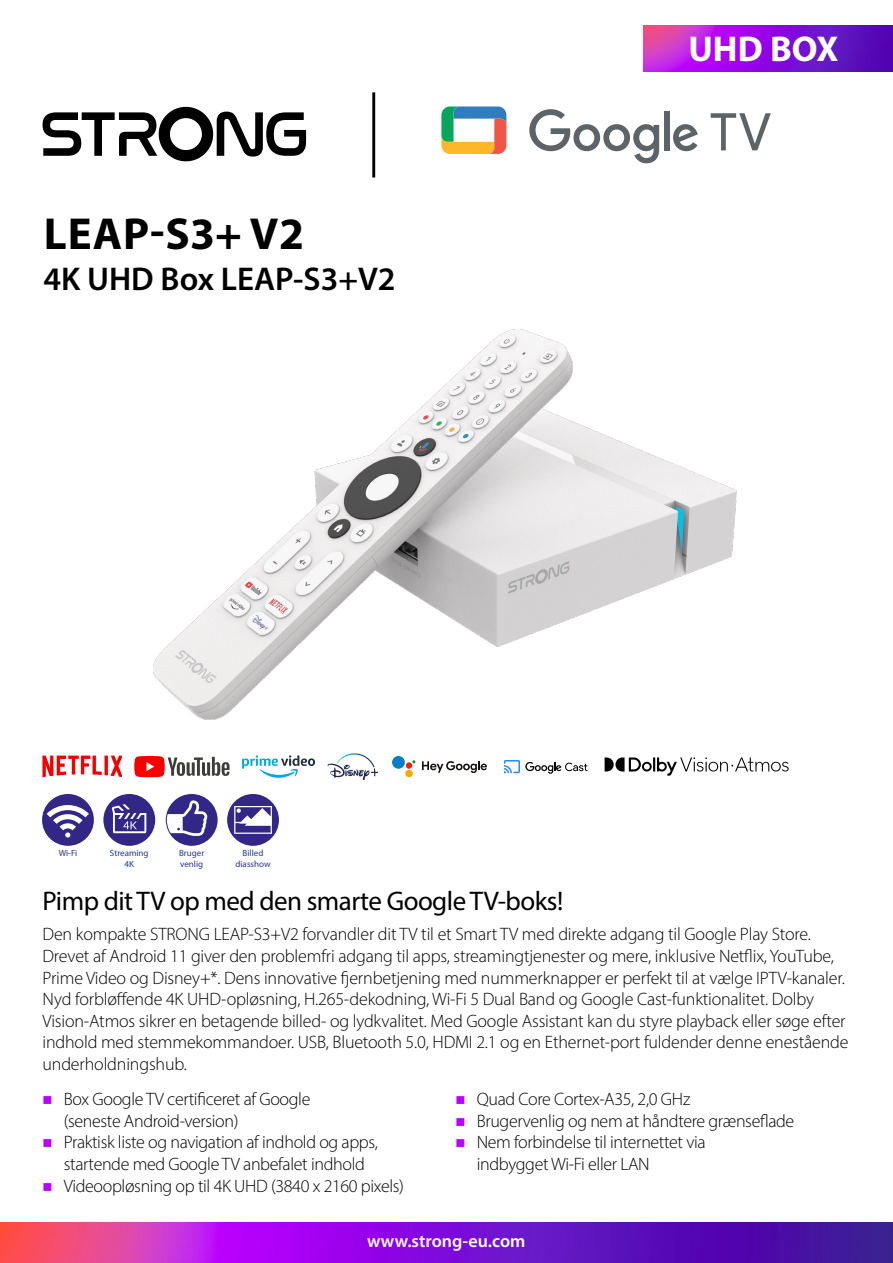
<style>
.page{position:relative;width:893px;height:1263px;background:#fff}
.page>*{position:absolute;margin:0;border:0;box-sizing:border-box;transform-origin:0 0}
.t1{font:700 45px "Myriad Pro";letter-spacing:.02em;color:#000}
.t2{font:700 36px "Myriad Pro";color:#fff}
.t3{font:600 33px "Myriad Pro";color:#000}
.t4{font:27px "Myriad Pro";letter-spacing:-.02em;color:#000}
.t5{font:300 18px/21.6px "Myriad Pro";letter-spacing:-.01em;color:#000}
.t6{font:600 18px "Myriad Pro";color:#fff}
.t7{font:9px/10.8px "Myriad Pro";color:#2b3594;text-align:center}
</style>
<div class="page">
<img style="left:0;top:1222px;width:893px;height:41px">
<img style="left:643px;top:26px;width:250px;height:45px">
<svg style="left:42px;top:755px;width:80px;height:22px"></svg>
<svg style="left:134px;top:756px;width:96px;height:21px"></svg>
<svg style="left:242px;top:755px;width:73px;height:23px"></svg>
<svg style="left:328px;top:763px;width:50px;height:17px"></svg>
<img style="left:336px;top:753px;width:39px;height:14px">
<svg style="left:422px;top:761px;width:65px;height:12px"></svg>
<div style="left:406px;top:762px;width:6px;height:7px;background:#fa1d09;border-radius:50%"></div>
<div style="left:405px;top:770px;width:8px;height:7px;background:#ffa700;border-radius:50%"></div>
<div style="left:392px;top:756px;width:13px;height:13px;background:#007fc8;border-radius:50%"></div>
<img style="left:153px;top:330px;width:583px;height:390px">
<svg style="left:504px;top:760px;width:84px;height:14px"></svg>
<svg style="left:605px;top:757px;width:184px;height:19px"></svg>
<div style="left:372px;top:92px;width:3px;height:85px;border:2px solid #000"></div>
<svg style="left:43px;top:107px;width:263px;height:54px"></svg>
<svg style="left:711px;top:113px;width:60px;height:37px"></svg>
<svg style="left:529px;top:109px;width:130px;height:54px"></svg>
<div style="left:664px;top:111px;width:6px;height:39px;background:#5d6469"></div>
<svg style="left:673px;top:124px;width:25px;height:27px"></svg>
<svg style="left:441px;top:106px;width:65px;height:48px"></svg>
<div style="left:42px;top:794px;width:52px;height:52px;background:#322687;border-radius:50%"></div>
<svg style="left:47px;top:805px;width:42px;height:32px"></svg>
<div style="left:103px;top:794px;width:52px;height:52px;background:#322687;border-radius:50%"></div>
<svg style="left:112px;top:804px;width:34px;height:29px"></svg>
<div style="left:166px;top:794px;width:52px;height:52px;background:#322687;border-radius:50%"></div>
<svg style="left:167px;top:800px;width:40px;height:36px"></svg>
<div style="left:227px;top:794px;width:52px;height:52px;background:#322687;border-radius:50%"></div>
<svg style="left:234px;top:806px;width:38px;height:28px"></svg>
<h1 class="t1" style="left:44px;top:204px;width:262px">LEAP-S3+ V2</h1>
<h3 class="t3" style="left:43px;top:258px;width:354px">4K UHD Box LEAP-S3+V2</h3>
<p class="t7" style="left:110px;top:848px;width:40px">Streaming<br>4K</p>
<p class="t7" style="left:235px;top:848px;width:37px">Billed diasshow</p>
<p class="t7" style="left:59px;top:848px;width:20px">Wi-Fi</p>
<p class="t7" style="left:179px;top:848px;width:27px;text-align:left">Bruger venlig</p>
<h2 class="t2" style="left:688px;top:26px;width:152px">UHD BOX</h2>
<h3 class="t4" style="left:43px;top:884px;width:522px">Pimp dit TV op med den smarte Google TV-boks!</h3>
<p class="t5" style="left:43px;top:923px;width:807px">Den kompakte STRONG LEAP-S3+V2 forvandler dit TV til et Smart TV med direkte adgang til Google Play Store.<br>Drevet af Android 11 giver den problemfri adgang til apps, streamingtjenester og mere, inklusive Netflix, YouTube, Prime Video og Disney+*. Dens innovative fjernbetjening med nummerknapper er perfekt til at vælge IPTV-kanaler.<br>Nyd forbløffende 4K UHD-opløsning, H.265-dekodning, Wi-Fi 5 Dual Band og Google Cast-funktionalitet. Dolby Vision-Atmos sikrer en betagende billed- og lydkvalitet. Med Google Assistant kan du styre playback eller søge efter indhold med stemmekommandoer. USB, Bluetooth 5.0, HDMI 2.1 og en Ethernet-port fuldender denne enestående underholdningshub.</p>
<p class="t5" style="left:64px;top:1088px;width:342px">Box Google TV certificeret af Google<br>(seneste Android-version)<br>Praktisk liste og navigation af indhold og apps, startende med Google TV anbefalet indhold Videoopløsning op til 4K UHD (3840 x 2160 pixels)</p>
<p class="t5" style="left:477px;top:1088px;width:319px">Quad Core Cortex-A35, 2,0 GHz<br>Brugervenlig og nem at håndtere grænseflade Nem forbindelse til internettet via<br>indbygget Wi-Fi eller LAN</p>
<p class="t6" style="left:367px;top:1229px;width:160px">www.strong-eu.com</p>
</div>
